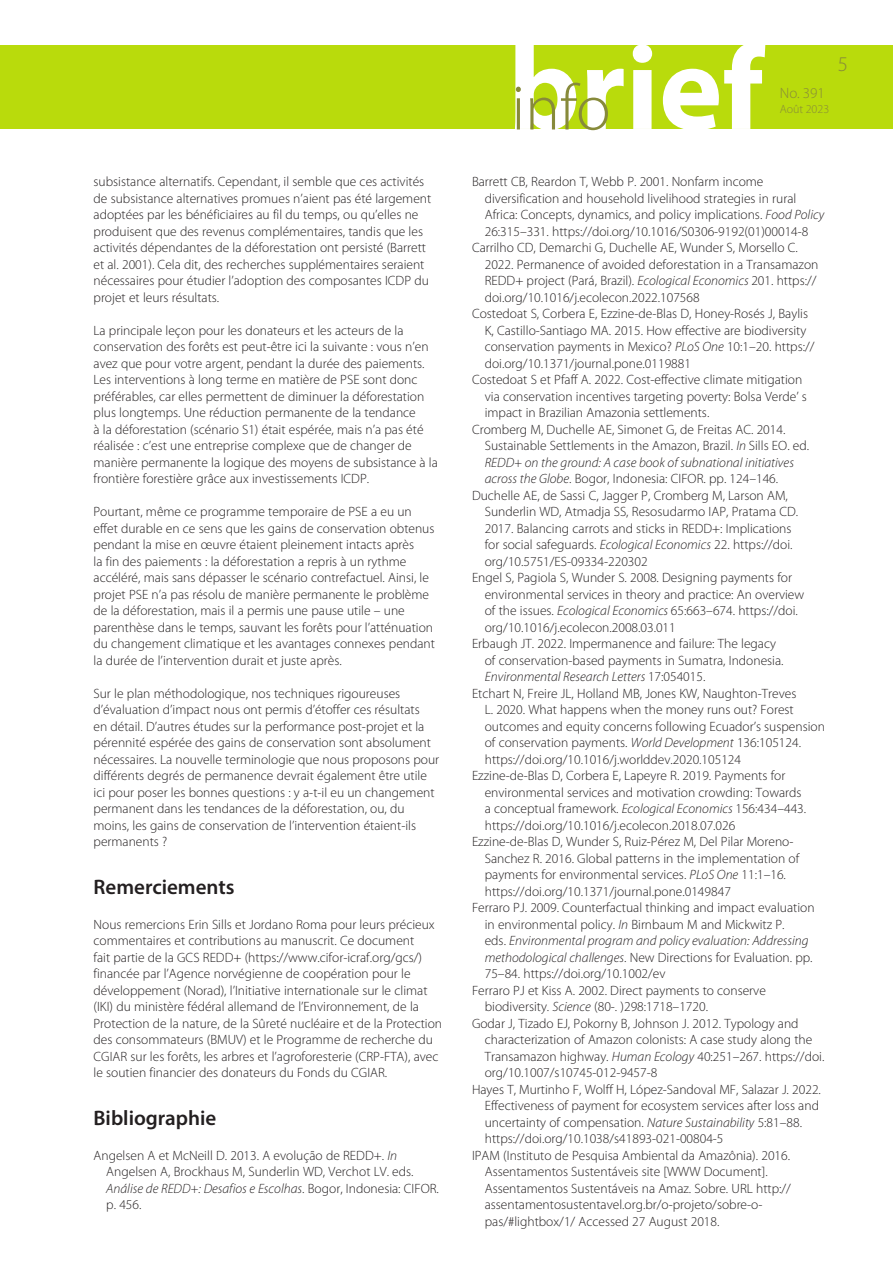
<style>
.page{position:relative;width:893px;height:1263px;background:#fff}
.page>*{position:absolute;margin:0;border:0;box-sizing:border-box;transform-origin:0 0}
.Brief-Heading_1{font:600 21px "Myriad Pro";color:#231f20}
.t1{font:300 21px "Myriad Pro";color:#878a3a}
.t2{font:300 15px "Myriad Pro";color:#878a3a}
.Brief-References{font:300 13.5px/16.5px "Myriad Pro";color:#231f20}
.Brief-Body_text{font:300 13.5px/16.5px "Myriad Pro";color:#231f20}
.t3{font:300 12px "Myriad Pro";color:#878a3a}
.s1{font-style:italic}
</style>
<div class="page">
<div style="left:0;top:45px;width:893px;height:84px;background:#b9db0c"></div>
<svg style="left:515px;top:45px;width:250px;height:85px"></svg>
<p class="Brief-Body_text" style="left:94px;top:173px;width:339px">subsistance alternatifs. Cependant, il semble que ces activités de subsistance alternatives promues n’aient pas été largement adoptées par les bénéficiaires au fil du temps, ou qu’elles ne produisent que des revenus complémentaires, tandis que les activités dépendantes de la déforestation ont persisté (Barrett et al. 2001). Cela dit, des recherches supplémentaires seraient nécessaires pour étudier l’adoption des composantes ICDP du projet et leurs résultats.</p>
<p class="Brief-Body_text" style="left:94px;top:322px;width:346px">La principale leçon pour les donateurs et les acteurs de la conservation des forêts est peut-être ici la suivante : vous n’en avez que pour votre argent, pendant la durée des paiements.<br>Les interventions à long terme en matière de PSE sont donc préférables, car elles permettent de diminuer la déforestation plus longtemps. Une réduction permanente de la tendance<br>à la déforestation (scénario S1) était espérée, mais n’a pas été réalisée : c’est une entreprise complexe que de changer de manière permanente la logique des moyens de subsistance à la frontière forestière grâce aux investissements ICDP.</p>
<p class="Brief-Body_text" style="left:94px;top:503px;width:343px">Pourtant, même ce programme temporaire de PSE a eu un effet durable en ce sens que les gains de conservation obtenus pendant la mise en œuvre étaient pleinement intacts après<br>la fin des paiements : la déforestation a repris à un rythme accéléré, mais sans dépasser le scénario contrefactuel. Ainsi, le projet PSE n’a pas résolu de manière permanente le problème de la déforestation, mais il a permis une pause utile – une parenthèse dans le temps, sauvant les forêts pour l’atténuation du changement climatique et les avantages connexes pendant la durée de l’intervention durait et juste après.</p>
<p class="Brief-Body_text" style="left:94px;top:685px;width:347px">Sur le plan méthodologique, nos techniques rigoureuses d’évaluation d’impact nous ont permis d’étoffer ces résultats<br>en détail. D’autres études sur la performance post-projet et la pérennité espérée des gains de conservation sont absolument nécessaires. La nouvelle terminologie que nous proposons pour différents degrés de permanence devrait également être utile ici pour poser les bonnes questions : y a-t-il eu un changement permanent dans les tendances de la déforestation, ou, du moins, les gains de conservation de l’intervention étaient-ils permanents ?</p>
<p class="Brief-Heading_1" style="left:94px;top:873px;width:143px">Remerciements</p>
<p class="Brief-Body_text" style="left:94px;top:916px;width:350px">Nous remercions Erin Sills et Jordano Roma pour leurs précieux commentaires et contributions au manuscrit. Ce document<br>fait partie de la GCS REDD+ (https://www.cifor-icraf.org/gcs/) financée par l’Agence norvégienne de coopération pour le développement (Norad), l’Initiative internationale sur le climat (IKI) du ministère fédéral allemand de l’Environnement, de la Protection de la nature, de la Sûreté nucléaire et de la Protection des consommateurs (BMUV) et le Programme de recherche du CGIAR sur les forêts, les arbres et l’agroforesterie (CRP-FTA), avec le soutien financier des donateurs du Fonds du CGIAR.</p>
<p class="Brief-Heading_1" style="left:94px;top:1104px;width:124px">Bibliographie</p>
<p class="Brief-References" style="left:106px;top:1147px;width:334px;text-indent:-13px">Angelsen A et McNeill D. 2013. A evolução de REDD+. <span class="s1">In </span>Angelsen A, Brockhaus M, Sunderlin WD, Verchot LV. eds.<br><span class="s1">Análise de REDD+: Desafios e Escolhas</span>. Bogor, Indonesia: CIFOR. p. 456.</p>
<p class="t2" style="left:780px;top:85px;width:47px">No. 391</p>
<p class="t3" style="left:780px;top:103px;width:51px">Août 2023</p>
<h1 class="t1" style="left:838px;top:53px;width:12px">5</h1>
<p class="Brief-References" style="left:485px;top:173px;width:341px;text-indent:-13px">Barrett CB, Reardon T, Webb P. 2001. Nonfarm income diversification and household livelihood strategies in rural Africa: Concepts, dynamics, and policy implications. <span class="s1">Food Policy </span>26:315–331. https://doi.org/10.1016/S0306-9192(01)00014-8</p>
<p class="Brief-References" style="left:485px;top:239px;width:335px;text-indent:-13px">Carrilho CD, Demarchi G, Duchelle AE, Wunder S, Morsello C.<br>2022. Permanence of avoided deforestation in a Transamazon REDD+ project (Pará, Brazil). <span class="s1">Ecological Economics</span> 201. https:// doi.org/10.1016/j.ecolecon.2022.107568</p>
<p class="Brief-References" style="left:485px;top:305px;width:331px;text-indent:-13px">Costedoat S, Corbera E, Ezzine-de-Blas D, Honey-Rosés J, Baylis K, Castillo-Santiago MA. 2015. How effective are biodiversity conservation payments in Mexico? <span class="s1">PLoS One</span> 10:1–20. https:// doi.org/10.1371/journal.pone.0119881</p>
<p class="Brief-References" style="left:485px;top:371px;width:324px;text-indent:-13px">Costedoat S et Pfaff A. 2022. Cost-effective climate mitigation via conservation incentives targeting poverty: Bolsa Verde’ s impact in Brazilian Amazonia settlements.</p>
<p class="Brief-References" style="left:485px;top:421px;width:326px;text-indent:-13px">Cromberg M, Duchelle AE, Simonet G, de Freitas AC. 2014.<br>Sustainable Settlements in the Amazon, Brazil. <span class="s1">In</span> Sills EO. ed.<br><span class="s1">REDD+ on the ground: A case book of subnational initiatives across the Globe</span>. Bogor, Indonesia: CIFOR. pp. 124–146.</p>
<p class="Brief-References" style="left:485px;top:487px;width:315px;text-indent:-13px">Duchelle AE, de Sassi C, Jagger P, Cromberg M, Larson AM, Sunderlin WD, Atmadja SS, Resosudarmo IAP, Pratama CD.<br>2017. Balancing carrots and sticks in REDD+: Implications for social safeguards. <span class="s1">Ecological Economics</span> 22. https://doi. org/10.5751/ES-09334-220302</p>
<p class="Brief-References" style="left:485px;top:569px;width:321px;text-indent:-13px">Engel S, Pagiola S, Wunder S. 2008. Designing payments for environmental services in theory and practice: An overview of the issues. <span class="s1">Ecological Economics</span> 65:663–674. https://doi. org/10.1016/j.ecolecon.2008.03.011</p>
<p class="Brief-References" style="left:485px;top:635px;width:300px;text-indent:-13px">Erbaugh JT. 2022. Impermanence and failure: The legacy of conservation-based payments in Sumatra, Indonesia.<br><span class="s1">Environmental Research Letters</span> 17:054015.</p>
<p class="Brief-References" style="left:485px;top:685px;width:342px;text-indent:-13px">Etchart N, Freire JL, Holland MB, Jones KW, Naughton-Treves<br>L. 2020. What happens when the money runs out? Forest outcomes and equity concerns following Ecuador’s suspension of conservation payments. <span class="s1">World Development</span> 136:105124. https://doi.org/10.1016/j.worlddev.2020.105124</p>
<p class="Brief-References" style="left:485px;top:767px;width:323px;text-indent:-13px">Ezzine-de-Blas D, Corbera E, Lapeyre R. 2019. Payments for environmental services and motivation crowding: Towards a conceptual framework. <span class="s1">Ecological Economics</span> 156:434–443. https://doi.org/10.1016/j.ecolecon.2018.07.026</p>
<p class="Brief-References" style="left:485px;top:833px;width:316px;text-indent:-13px">Ezzine-de-Blas D, Wunder S, Ruiz-Pérez M, Del Pilar Moreno-Sanchez R. 2016. Global patterns in the implementation of payments for environmental services. <span class="s1">PLoS One</span> 11:1–16. https://doi.org/10.1371/journal.pone.0149847</p>
<p class="Brief-References" style="left:485px;top:899px;width:331px;text-indent:-13px">Ferraro PJ. 2009. Counterfactual thinking and impact evaluation in environmental policy. <span class="s1">In</span> Birnbaum M and Mickwitz P.<br>eds. <span class="s1">Environmental program and policy evaluation: Addressing methodological challenges</span>. New Directions for Evaluation. pp.<br>75–84. https://doi.org/10.1002/ev</p>
<p class="Brief-References" style="left:485px;top:982px;width:283px;text-indent:-13px">Ferraro PJ et Kiss A. 2002. Direct payments to conserve biodiversity. <span class="s1">Science</span> (80-. )298:1718–1720.</p>
<p class="Brief-References" style="left:485px;top:1015px;width:341px;text-indent:-13px">Godar J, Tizado EJ, Pokorny B, Johnson J. 2012. Typology and characterization of Amazon colonists: A case study along the Transamazon highway. <span class="s1">Human Ecology</span> 40:251–267. https://doi. org/10.1007/s10745-012-9457-8</p>
<p class="Brief-References" style="left:485px;top:1081px;width:338px;text-indent:-13px">Hayes T, Murtinho F, Wolff H, López-Sandoval MF, Salazar J. 2022.<br>Effectiveness of payment for ecosystem services after loss and uncertainty of compensation. <span class="s1">Nature Sustainability</span> 5:81–88. https://doi.org/10.1038/s41893-021-00804-5</p>
<p class="Brief-References" style="left:485px;top:1147px;width:308px;text-indent:-13px">IPAM (Instituto de Pesquisa Ambiental da Amazônia). 2016.<br>Assentamentos Sustentáveis site [WWW Document].<br>Assentamentos Sustentáveis na Amaz. Sobre. URL http:// assentamentosustentavel.org.br/o-projeto/sobre-o&shy;pas/#lightbox/1/ Accessed 27 August 2018.</p>
</div>
